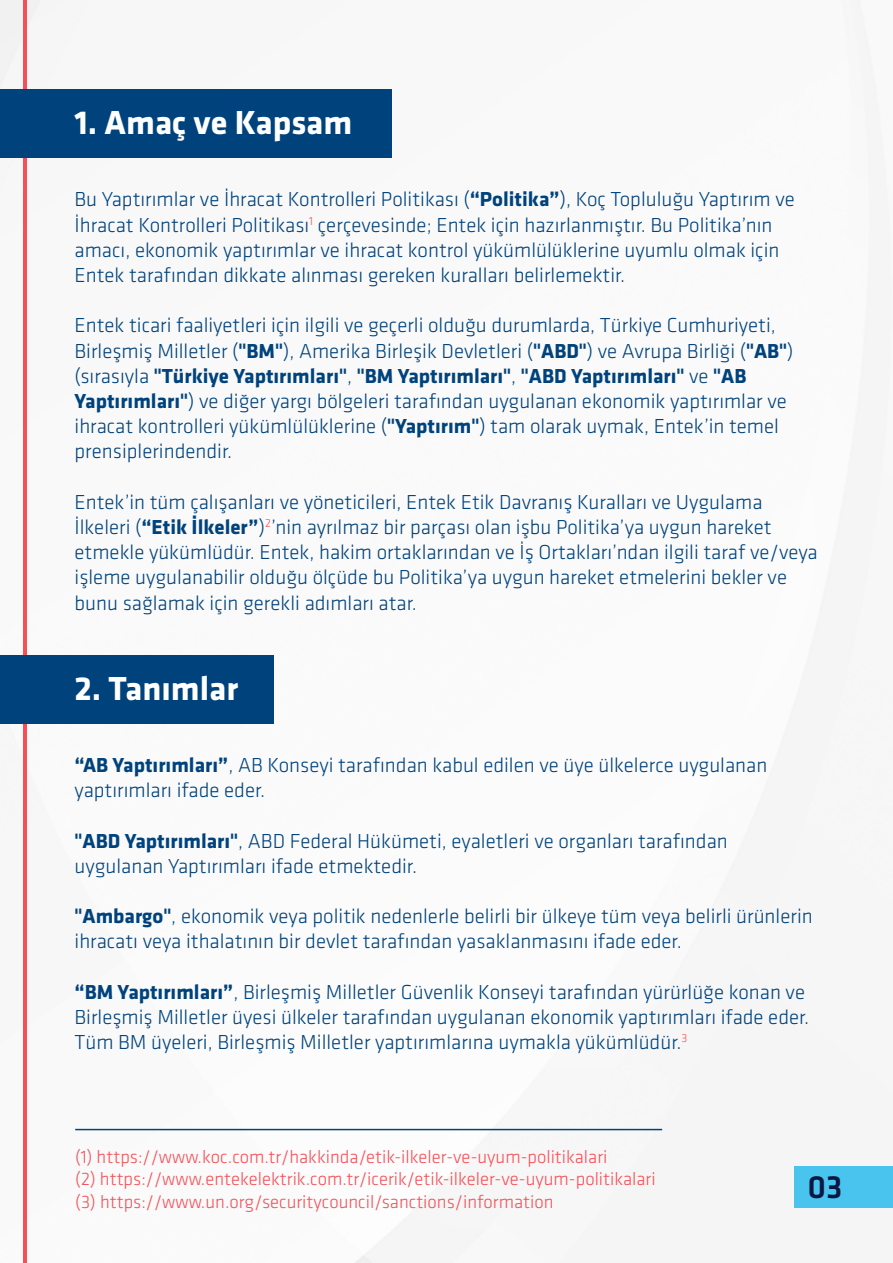
<style>
.page{position:relative;width:893px;height:1263px;background:#fff}
.page>*{position:absolute;margin:0;border:0;box-sizing:border-box;transform-origin:0 0}
.t1{font:700 34.5px "Klavika";color:#fff}
.t2{font:500 33.3px "Klavika";color:#0b1742}
.t3{font:300 21px/25.2px "Klavika";color:#00437c}
.t4{font:300 18.75px/22.5px "Klavika";color:#f55058}
.s1{font-weight:700}
</style>
<div class="page">
<img style="left:0;top:0;width:891px;height:1263px">
<hr style="left:24px;top:0;width:3px;height:1263px;background:#f55058">
<div style="left:794px;top:1166px;width:99px;height:42px;background:#48c4ef"></div>
<hr style="left:75px;top:1129px;width:587px;height:1px;background:#00437c">
<div style="left:0;top:90px;width:392px;height:68px;background:#00437c"></div>
<div style="left:0;top:655px;width:273px;height:69px;background:#00437c"></div>
<h1 class="t1" style="left:74px;top:104px;width:279px">1. Amaç ve Kapsam</h1>
<p class="t3" style="left:75px;top:187px;width:722px">Bu Yaptırımlar ve İhracat Kontrolleri Politikası (<span class="s1">“Politika”</span>), Koç Topluluğu Yaptırım ve İhracat Kontrolleri Politikası<sup>1</sup> çerçevesinde; Entek için hazırlanmıştır. Bu Politika’nın amacı, ekonomik yaptırımlar ve ihracat kontrol yükümlülüklerine uyumlu olmak için Entek tarafından dikkate alınması gereken kuralları belirlemektir.</p>
<p class="t3" style="left:75px;top:313px;width:720px">Entek ticari faaliyetleri için ilgili ve geçerli olduğu durumlarda, Türkiye Cumhuriyeti, Birleşmiş Milletler (<span class="s1">"BM"</span>), Amerika Birleşik Devletleri (<span class="s1">"ABD"</span>) ve Avrupa Birliği (<span class="s1">"AB"</span>) (sırasıyla <span class="s1">"Türkiye Yaptırımları"</span>, <span class="s1">"BM Yaptırımları"</span>, <span class="s1">"ABD Yaptırımları"</span> ve <span class="s1">"AB Yaptırımları"</span>) ve diğer yargı bölgeleri tarafından uygulanan ekonomik yaptırımlar ve ihracat kontrolleri yükümlülüklerine (<span class="s1">"Yaptırım"</span>) tam olarak uymak, Entek’in temel prensiplerindendir.</p>
<p class="t3" style="left:75px;top:490px;width:745px">Entek’in tüm çalışanları ve yöneticileri, Entek Etik Davranış Kuralları ve Uygulama İlkeleri (<span class="s1">“Etik İlkeler”</span>)<sup>2</sup>’nin ayrılmaz bir parçası olan işbu Politika’ya uygun hareket etmekle yükümlüdür. Entek, hakim ortaklarından ve İş Ortakları’ndan ilgili taraf ve/veya işleme uygulanabilir olduğu ölçüde bu Politika’ya uygun hareket etmelerini bekler ve bunu sağlamak için gerekli adımları atar.</p>
<h1 class="t1" style="left:74px;top:669px;width:165px">2. Tanımlar</h1>
<p class="t3" style="left:75px;top:753px;width:694px"><span class="s1">“AB Yaptırımları”</span>, AB Konseyi tarafından kabul edilen ve üye ülkelerce uygulanan yaptırımları ifade eder.</p>
<p class="t3" style="left:75px;top:828px;width:655px"><span class="s1">"ABD Yaptırımları"</span>, ABD Federal Hükümeti, eyaletleri ve organları tarafından uygulanan Yaptırımları ifade etmektedir.</p>
<p class="t3" style="left:75px;top:904px;width:740px"><span class="s1">"Ambargo"</span>, ekonomik veya politik nedenlerle belirli bir ülkeye tüm veya belirli ürünlerin ihracatı veya ithalatının bir devlet tarafından yasaklanmasını ifade eder.</p>
<p class="t3" style="left:75px;top:980px;width:736px"><span class="s1">“BM Yaptırımları”</span>, Birleşmiş Milletler Güvenlik Konseyi tarafından yürürlüğe konan ve<br>Birleşmiş Milletler üyesi ülkeler tarafından uygulanan ekonomik yaptırımları ifade eder.<br>Tüm BM üyeleri, Birleşmiş Milletler yaptırımlarına uymakla yükümlüdür.<sup>3</sup></p>
<p class="t4" style="left:75px;top:1145px;width:582px">(1) https://www.koc.com.tr/hakkinda/etik-ilkeler-ve-uyum-politikalari<br>(2) https://www.entekelektrik.com.tr/icerik/etik-ilkeler-ve-uyum-politikalari (3) https://www.un.org/securitycouncil/sanctions/information</p>
<h2 class="t2" style="left:808px;top:1168px;width:37px">03</h2>
</div>
